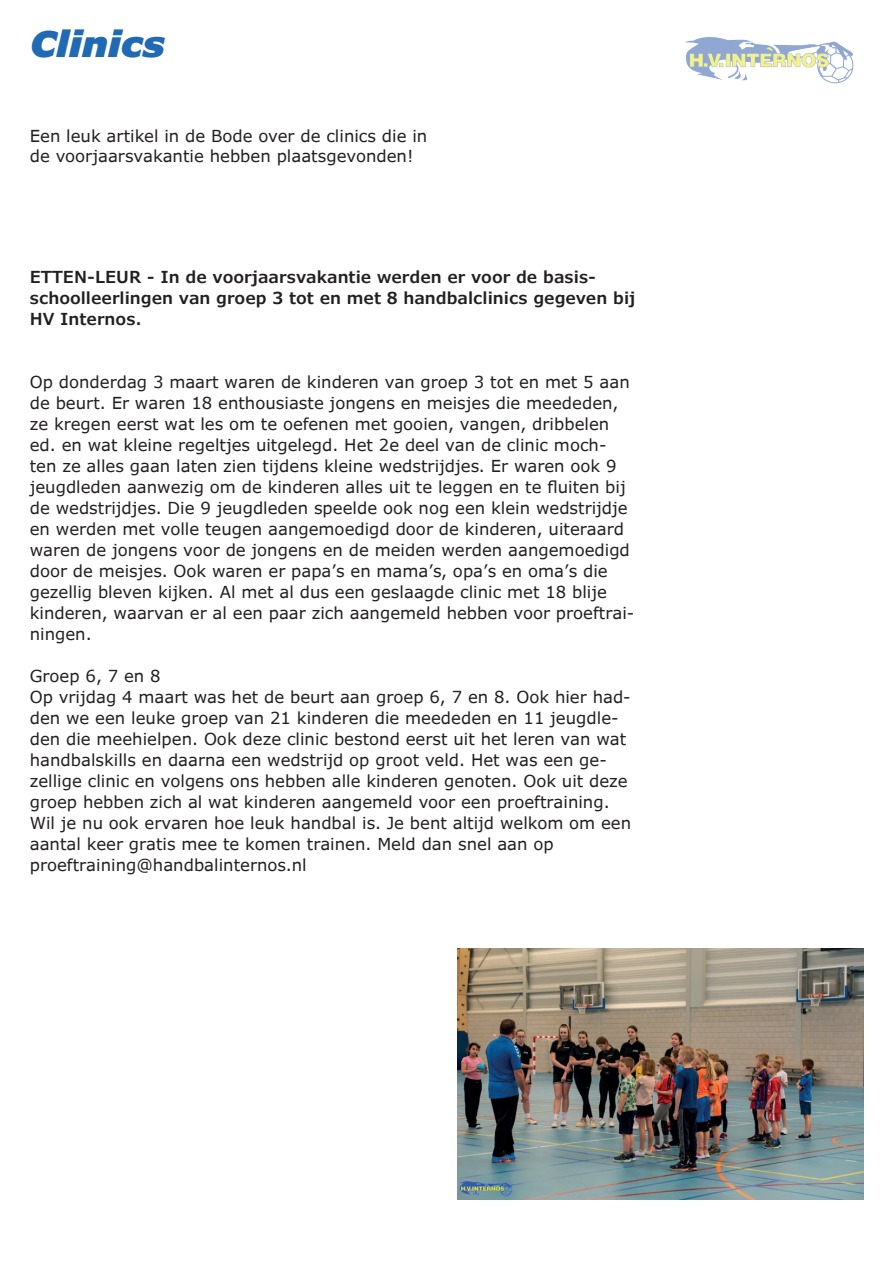
<style>
.page{position:relative;width:893px;height:1263px;background:#fff}
.page>*{position:absolute;margin:0;border:0;box-sizing:border-box;transform-origin:0 0}
.t1{font:italic 900 36px "Verdana Pro";color:#2069b4}
.t2{font:16.5px/21px "Verdana Pro";color:#231f20}
.t3{font:600 16.5px/21px "Verdana Pro";color:#231f20}
</style>
<div class="page">
<img style="left:685px;top:37px;width:169px;height:47px">
<img style="left:457px;top:948px;width:406px;height:251px">
<h1 class="t1" style="left:30px;top:20px;width:137px">Clinics</h1>
<p class="t2" style="left:30px;top:127px;width:399px;line-height:19.5px">Een leuk artikel in de Bode over de clinics die in de voorjaarsvakantie hebben plaatsgevonden!</p>
<p class="t3" style="left:30px;top:266px;width:607px">ETTEN-LEUR - In de voorjaarsvakantie werden er voor de basis&shy;schoolleerlingen van groep 3 tot en met 8 handbalclinics gegeven bij<br>HV Internos.</p>
<p class="t2" style="left:30px;top:371px;width:606px">Op donderdag 3 maart waren de kinderen van groep 3 tot en met 5 aan de beurt. Er waren 18 enthousiaste jongens en meisjes die meededen, ze kregen eerst wat les om te oefenen met gooien, vangen, dribbelen ed. en wat kleine regeltjes uitgelegd. Het 2e deel van de clinic moch&shy;ten ze alles gaan laten zien tijdens kleine wedstrijdjes. Er waren ook 9 jeugdleden aanwezig om de kinderen alles uit te leggen en te fluiten bij de wedstrijdjes. Die 9 jeugdleden speelde ook nog een klein wedstrijdje en werden met volle teugen aangemoedigd door de kinderen, uiteraard waren de jongens voor de jongens en de meiden werden aangemoedigd door de meisjes. Ook waren er papa’s en mama’s, opa’s en oma’s die gezellig bleven kijken. Al met al dus een geslaagde clinic met 18 blije kinderen, waarvan er al een paar zich aangemeld hebben voor proeftrai&shy;ningen.</p>
<p class="t2" style="left:30px;top:665px;width:603px">Groep 6, 7 en 8<br>Op vrijdag 4 maart was het de beurt aan groep 6, 7 en 8. Ook hier had&shy;den we een leuke groep van 21 kinderen die meededen en 11 jeugdle&shy;den die meehielpen. Ook deze clinic bestond eerst uit het leren van wat handbalskills en daarna een wedstrijd op groot veld. Het was een ge&shy;zellige clinic en volgens ons hebben alle kinderen genoten. Ook uit deze groep hebben zich al wat kinderen aangemeld voor een proeftraining.<br>Wil je nu ook ervaren hoe leuk handbal is. Je bent altijd welkom om een aantal keer gratis mee te komen trainen. Meld dan snel aan op proeftraining@handbalinternos.nl</p>
</div>
